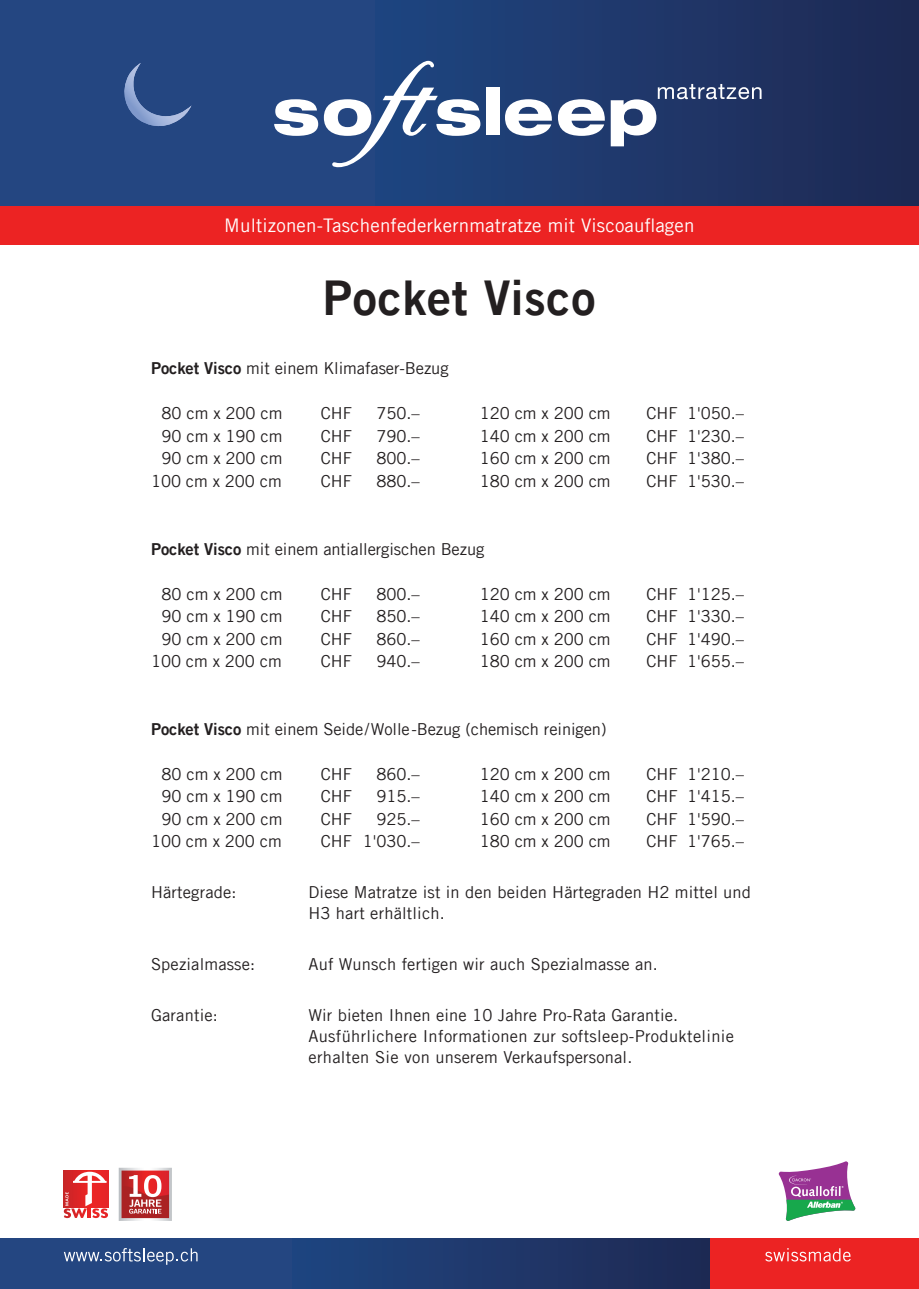
<style>
.page{position:relative;width:919px;height:1289px;background:#fff}
.page>*{position:absolute;margin:0;border:0;box-sizing:border-box;transform-origin:0 0}
.t1{font:48px "Trade Gothic LT Com Bd 2";letter-spacing:.015em;color:#231f20}
.t2{font:18.75px "Trade Gothic LT Com";letter-spacing:.01em;color:#fff}
.t3{font:16.5px/21px "Trade Gothic LT Com";letter-spacing:-.005em;color:#231f20}
.t4{font:16.5px/21px "Trade Gothic LT Com";letter-spacing:.02em;color:#231f20}
.s1{font-family:"Trade Gothic LT Com Bd 2"}
</style>
<div class="page">
<svg style="left:64px;top:1170px;width:44px;height:1px"></svg>
<svg style="left:64px;top:1171px;width:44px;height:47px"></svg>
<svg style="left:119px;top:1167px;width:53px;height:53px"></svg>
<svg style="left:778px;top:1161px;width:77px;height:59px"></svg>
<div style="left:0;top:1237px;width:714px;height:51px;background:linear-gradient(to right,#254d8c,#1c2d5b)"></div>
<svg style="left:64px;top:1247px;width:133px;height:17px;background:#4f6a99"></svg>
<div style="left:710px;top:1237px;width:208px;height:51px;background:#ec2323"></div>
<svg style="left:765px;top:1248px;width:85px;height:13px"></svg>
<div style="left:0;top:0;width:918px;height:223px;background:linear-gradient(to right,#274d8b,#1f2d5a)"></div>
<div style="left:0;top:207px;width:918px;height:38px;background:#ec2323"></div>
<svg style="left:119px;top:63px;width:72px;height:64px;background:#3b5a92"></svg>
<svg style="left:274px;top:99px;width:44px;height:37px"></svg>
<div style="left:486px;top:88px;width:13px;height:47px;background:#fff"></div>
<svg style="left:505px;top:99px;width:47px;height:37px"></svg>
<svg style="left:558px;top:99px;width:46px;height:37px"></svg>
<svg style="left:324px;top:61px;width:156px;height:106px"></svg>
<svg style="left:610px;top:84px;width:151px;height:62px"></svg>
<p class="t2" style="left:224px;top:214px;width:471px">Multizonen-Taschenfederkernmatratze mit Viscoauflagen</p>
<h1 class="t1" style="left:323px;top:268px;width:274px">Pocket Visco</h1>
<p class="t3" style="left:151px;top:358px;width:299px"><span class="s1">Pocket Visco</span> mit einem Klimafaser-Bezug</p>
<p class="t3" style="left:162px;top:403px;width:122px">80 cm x 200 cm</p>
<p class="t3" style="left:321px;top:403px;width:33px">CHF</p>
<p class="t3" style="left:376px;top:403px;width:45px">750.–</p>
<p class="t3" style="left:479px;top:403px;width:132px">120 cm x 200 cm</p>
<p class="t3" style="left:646px;top:403px;width:99px">CHF 1'050.–</p>
<p class="t3" style="left:162px;top:425px;width:122px">90 cm x 190 cm</p>
<p class="t3" style="left:321px;top:425px;width:33px">CHF</p>
<p class="t3" style="left:376px;top:425px;width:45px">790.–</p>
<p class="t3" style="left:479px;top:425px;width:132px">140 cm x 200 cm</p>
<p class="t3" style="left:646px;top:425px;width:99px">CHF 1'230.–</p>
<p class="t3" style="left:162px;top:448px;width:122px">90 cm x 200 cm</p>
<p class="t3" style="left:321px;top:448px;width:33px">CHF</p>
<p class="t3" style="left:376px;top:448px;width:45px">800.–</p>
<p class="t3" style="left:479px;top:448px;width:132px">160 cm x 200 cm</p>
<p class="t3" style="left:646px;top:448px;width:99px">CHF 1'380.–</p>
<p class="t3" style="left:151px;top:470px;width:132px">100 cm x 200 cm</p>
<p class="t3" style="left:321px;top:470px;width:33px">CHF</p>
<p class="t3" style="left:376px;top:470px;width:45px">880.–</p>
<p class="t3" style="left:479px;top:470px;width:132px">180 cm x 200 cm</p>
<p class="t3" style="left:646px;top:470px;width:99px">CHF 1'530.–</p>
<p class="t3" style="left:151px;top:538px;width:335px"><span class="s1">Pocket Visco</span> mit einem antiallergischen Bezug</p>
<p class="t3" style="left:162px;top:583px;width:122px">80 cm x 200 cm</p>
<p class="t3" style="left:321px;top:583px;width:33px">CHF</p>
<p class="t3" style="left:376px;top:583px;width:45px">800.–</p>
<p class="t3" style="left:479px;top:583px;width:132px">120 cm x 200 cm</p>
<p class="t3" style="left:646px;top:583px;width:99px">CHF 1'125.–</p>
<p class="t3" style="left:162px;top:605px;width:122px">90 cm x 190 cm</p>
<p class="t3" style="left:321px;top:605px;width:33px">CHF</p>
<p class="t3" style="left:376px;top:605px;width:45px">850.–</p>
<p class="t3" style="left:479px;top:605px;width:132px">140 cm x 200 cm</p>
<p class="t3" style="left:646px;top:605px;width:99px">CHF 1'330.–</p>
<p class="t3" style="left:162px;top:628px;width:122px">90 cm x 200 cm</p>
<p class="t3" style="left:321px;top:628px;width:33px">CHF</p>
<p class="t3" style="left:376px;top:628px;width:45px">860.–</p>
<p class="t3" style="left:479px;top:628px;width:132px">160 cm x 200 cm</p>
<p class="t3" style="left:646px;top:628px;width:99px">CHF 1'490.–</p>
<p class="t3" style="left:151px;top:650px;width:132px">100 cm x 200 cm</p>
<p class="t3" style="left:321px;top:650px;width:33px">CHF</p>
<p class="t3" style="left:376px;top:650px;width:45px">940.–</p>
<p class="t3" style="left:479px;top:650px;width:132px">180 cm x 200 cm</p>
<p class="t3" style="left:646px;top:650px;width:99px">CHF 1'655.–</p>
<p class="t3" style="left:151px;top:718px;width:457px"><span class="s1">Pocket Visco</span> mit einem Seide/Wolle-Bezug (chemisch reinigen)</p>
<p class="t3" style="left:162px;top:763px;width:122px">80 cm x 200 cm</p>
<p class="t3" style="left:321px;top:763px;width:33px">CHF</p>
<p class="t3" style="left:376px;top:763px;width:45px">860.–</p>
<p class="t3" style="left:479px;top:763px;width:132px">120 cm x 200 cm</p>
<p class="t3" style="left:646px;top:763px;width:99px">CHF 1'210.–</p>
<p class="t3" style="left:162px;top:785px;width:122px">90 cm x 190 cm</p>
<p class="t3" style="left:321px;top:785px;width:33px">CHF</p>
<p class="t3" style="left:376px;top:785px;width:45px">915.–</p>
<p class="t3" style="left:479px;top:785px;width:132px">140 cm x 200 cm</p>
<p class="t3" style="left:646px;top:785px;width:99px">CHF 1'415.–</p>
<p class="t3" style="left:162px;top:808px;width:122px">90 cm x 200 cm</p>
<p class="t3" style="left:321px;top:808px;width:33px">CHF</p>
<p class="t3" style="left:376px;top:808px;width:45px">925.–</p>
<p class="t3" style="left:479px;top:808px;width:132px">160 cm x 200 cm</p>
<p class="t3" style="left:646px;top:808px;width:99px">CHF 1'590.–</p>
<p class="t3" style="left:151px;top:830px;width:132px">100 cm x 200 cm</p>
<p class="t3" style="left:321px;top:830px;width:100px">CHF 1'030.–</p>
<p class="t3" style="left:479px;top:830px;width:132px">180 cm x 200 cm</p>
<p class="t3" style="left:646px;top:830px;width:99px">CHF 1'765.–</p>
<p class="t3" style="left:151px;top:881px;width:87px">Härtegrade:</p>
<p class="t3" style="left:308px;top:881px;width:444px">Diese Matratze ist in den beiden Härtegraden H2 mittel und<br>H3 hart erhältlich.</p>
<p class="t3" style="left:151px;top:953px;width:106px">Spezialmasse:</p>
<p class="t3" style="left:308px;top:953px;width:351px">Auf Wunsch fertigen wir auch Spezialmasse an.</p>
<p class="t3" style="left:151px;top:1004px;width:68px">Garantie:</p>
<p class="t4" style="left:308px;top:1004px;width:427px">Wir bieten Ihnen eine 10 Jahre Pro-Rata Garantie.<br>Ausführlichere Informationen zur softsleep-Produktelinie erhalten Sie von unserem Verkaufspersonal.</p>
</div>
